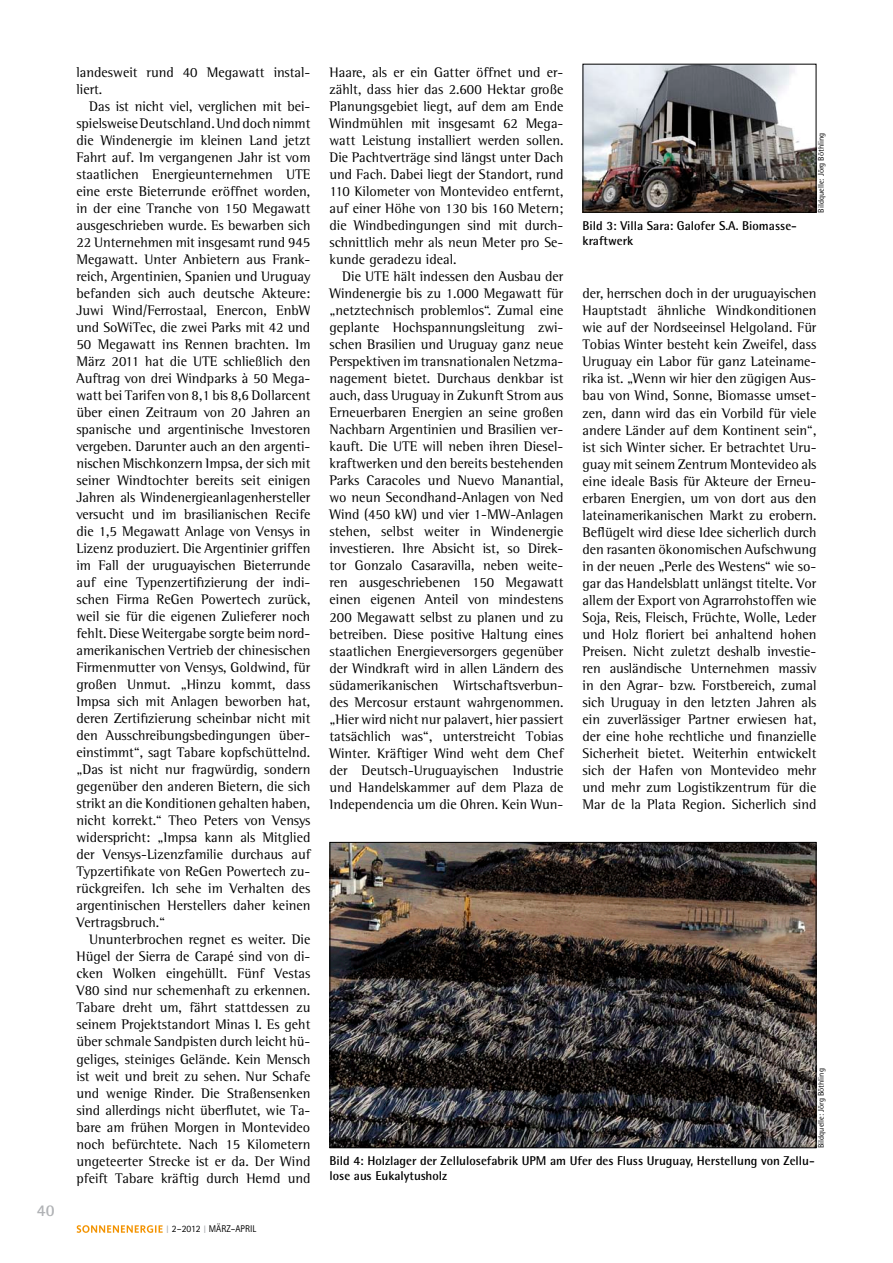
<style>
.page{position:relative;width:893px;height:1263px;background:#fff}
.page>*{position:absolute;margin:0;border:0;box-sizing:border-box;transform-origin:0 0}
.t1{font:700 16.5px "Rotis Semi Sans Std";color:#b0b2b5}
.t2{font:14.25px/17px "Rotis Semi Serif Std";color:#000;text-align:justify}
.t3{font:700 12.75px/15px "Rotis Semi Sans Std";color:#000}
.t4{font:9.75px "Rotis Sans Serif Std";color:#000}
.t5{font:8.25px "Rotis Semi Sans Std";color:#000}
.s1{font-size:10.8px;color:#b0b2b5}
</style>
<div class="page">
<svg style="left:77px;top:1225px;width:86px;height:8px"></svg>
<img style="left:585px;top:66px;width:229px;height:145px">
<div style="left:583px;top:64px;width:233px;height:149px;border:1px solid #000"></div>
<img style="left:332px;top:844px;width:482px;height:302px">
<div style="left:330px;top:842px;width:486px;height:306px;border:1px solid #000"></div>
<p class="t1" style="left:37px;top:1200px;width:19px">40</p>
<p class="t2" style="left:77px;top:63px;width:235px">landesweit rund 40 Megawatt instal&shy;liert.</p>
<p class="t2" style="left:77px;top:97px;width:235px;text-indent:13px">Das ist nicht viel, verglichen mit bei&shy;spielsweise Deutschland. Und doch nimmt die Windenergie im kleinen Land jetzt Fahrt auf. Im vergangenen Jahr ist vom staatlichen Energieunternehmen UTE eine erste Bieterrunde eröffnet worden, in der eine Tranche von 150 Megawatt ausgeschrieben wurde. Es bewarben sich 22 Unternehmen mit insgesamt rund 945<br>Megawatt. Unter Anbietern aus Frank&shy;reich, Argentinien, Spanien und Uruguay befanden sich auch deutsche Akteure:<br>Juwi Wind/Ferrostaal, Enercon, EnbW und SoWiTec, die zwei Parks mit 42 und 50 Megawatt ins Rennen brachten. Im März 2011 hat die UTE schließlich den Auftrag von drei Windparks à 50 Mega&shy;watt bei Tarifen von 8,1 bis 8,6 Dollarcent über einen Zeitraum von 20 Jahren an spanische und argentinische Investoren vergeben. Darunter auch an den argenti&shy;nischen Mischkonzern Impsa, der sich mit seiner Windtochter bereits seit einigen Jahren als Windenergieanlagenhersteller versucht und im brasilianischen Recife die 1,5 Megawatt Anlage von Vensys in Lizenz produziert. Die Argentinier griffen im Fall der uruguayischen Bieterrunde auf eine Typenzertifizierung der indi&shy;schen Firma ReGen Powertech zurück, weil sie für die eigenen Zulieferer noch fehlt. Diese Weitergabe sorgte beim nord&shy;amerikanischen Vertrieb der chinesischen Firmenmutter von Vensys, Goldwind, für großen Unmut. „Hinzu kommt, dass Impsa sich mit Anlagen beworben hat, deren Zertifizierung scheinbar nicht mit den Ausschreibungsbedingungen über&shy;einstimmt“, sagt Tabare kopfschüttelnd. „Das ist nicht nur fragwürdig, sondern gegenüber den anderen Bietern, die sich strikt an die Konditionen gehalten haben, nicht korrekt.“ Theo Peters von Vensys widerspricht: „Impsa kann als Mitglied der Vensys-Lizenzfamilie durchaus auf Typzertifikate von ReGen Powertech zu&shy;rückgreifen. Ich sehe im Verhalten des argentinischen Herstellers daher keinen Vertragsbruch.“</p>
<p class="t2" style="left:77px;top:931px;width:235px;text-indent:13px">Ununterbrochen regnet es weiter. Die Hügel der Sierra de Carapé sind von di&shy;cken Wolken eingehüllt. Fünf Vestas V80 sind nur schemenhaft zu erkennen.<br>Tabare dreht um, fährt stattdessen zu seinem Projektstandort Minas I. Es geht über schmale Sandpisten durch leicht hü&shy;geliges, steiniges Gelände. Kein Mensch ist weit und breit zu sehen. Nur Schafe und wenige Rinder. Die Straßensenken sind allerdings nicht überflutet, wie Ta&shy;bare am frühen Morgen in Montevideo noch befürchtete. Nach 15 Kilometern ungeteerter Strecke ist er da. Der Wind pfeift Tabare kräftig durch Hemd und</p>
<p class="t4" style="left:166px;top:1223px;width:92px"><span class="s1">I</span> 2–2012 <span class="s1">I</span> MÄRZ–APRI L</p>
<p class="t2" style="left:330px;top:64px;width:235px">Haare, als er ein Gatter öffnet und er&shy;zählt, dass hier das 2.600 Hektar große Planungsgebiet liegt, auf dem am Ende Windmühlen mit insgesamt 62 Mega&shy;watt Leistung installiert werden sollen.<br>Die Pachtverträge sind längst unter Dach und Fach. Dabei liegt der Standort, rund 110 Kilometer von Montevideo entfernt, auf einer Höhe von 130 bis 160 Metern; die Windbedingungen sind mit durch&shy;schnittlich mehr als neun Meter pro Se&shy;kunde geradezu ideal.</p>
<p class="t2" style="left:330px;top:268px;width:235px;text-indent:13px">Die UTE hält indessen den Ausbau der Windenergie bis zu 1.000 Megawatt für „netztechnisch problemlos“. Zumal eine geplante Hochspannungsleitung zwi&shy;schen Brasilien und Uruguay ganz neue Perspektiven im transnationalen Netzma&shy;nagement bietet. Durchaus denkbar ist auch, dass Uruguay in Zukunft Strom aus Erneuerbaren Energien an seine großen Nachbarn Argentinien und Brasilien ver&shy;kauft. Die UTE will neben ihren Diesel&shy;kraftwerken und den bereits bestehenden Parks Caracoles und Nuevo Manantial, wo neun Secondhand-Anlagen von Ned Wind (450 kW) und vier 1-MW-Anlagen stehen, selbst weiter in Windenergie investieren. Ihre Absicht ist, so Direk&shy;tor Gonzalo Casaravilla, neben weite&shy;ren ausgeschriebenen 150 Megawatt einen eigenen Anteil von mindestens 200 Megawatt selbst zu planen und zu betreiben. Diese positive Haltung eines staatlichen Energieversorgers gegenüber der Windkraft wird in allen Ländern des südamerikanischen Wirtschaftsverbun&shy;des Mercosur erstaunt wahrgenommen. „Hier wird nicht nur palavert, hier passiert tatsächlich was“, unterstreicht Tobias Winter. Kräftiger Wind weht dem Chef der Deutsch-Uruguayischen Industrie und Handelskammer auf dem Plaza de Independencia um die Ohren. Kein Wun-</p>
<p class="t3" style="left:583px;top:218px;width:216px">Bild 3: Villa Sara: Galofer S.A. Biomasse&shy;kraftwerk</p>
<p class="t5" style="left:816px;top:213px;width:81px;rotate:-90deg">Bildquelle: Jörg Böthling</p>
<p class="t2" style="left:583px;top:285px;width:235px">der, herrschen doch in der uruguayischen Hauptstadt ähnliche Windkonditionen wie auf der Nordseeinsel Helgoland. Für Tobias Winter besteht kein Zweifel, dass Uruguay ein Labor für ganz Lateiname&shy;rika ist. „Wenn wir hier den zügigen Aus&shy;bau von Wind, Sonne, Biomasse umset&shy;zen, dann wird das ein Vorbild für viele andere Länder auf dem Kontinent sein“, ist sich Winter sicher. Er betrachtet Uru&shy;guay mit seinem Zentrum Montevideo als eine ideale Basis für Akteure der Erneu&shy;erbaren Energien, um von dort aus den lateinamerikanischen Markt zu erobern.<br>Beflügelt wird diese Idee sicherlich durch den rasanten ökonomischen Aufschwung in der neuen „Perle des Westens“ wie so&shy;gar das Handelsblatt unlängst titelte. Vor allem der Export von Agrarrohstoffen wie Soja, Reis, Fleisch, Früchte, Wolle, Leder und Holz floriert bei anhaltend hohen Preisen. Nicht zuletzt deshalb investie&shy;ren ausländische Unternehmen massiv in den Agrar- bzw. Forstbereich, zumal sich Uruguay in den letzten Jahren als ein zuverlässiger Partner erwiesen hat, der eine hohe rechtliche und finanzielle Sicherheit bietet. Weiterhin entwickelt sich der Hafen von Montevideo mehr und mehr zum Logistikzentrum für die Mar de la Plata Region. Sicherlich sind</p>
<p class="t5" style="left:816px;top:1148px;width:81px;rotate:-90deg">Bildquelle: Jörg Böthling</p>
<p class="t3" style="left:330px;top:1153px;width:487px">Bild 4: Holzlager der Zellulosefabrik UPM am Ufer des Fluss Uruguay, Herstellung von Zellu&shy;lose aus Eukalytusholz</p>
</div>
